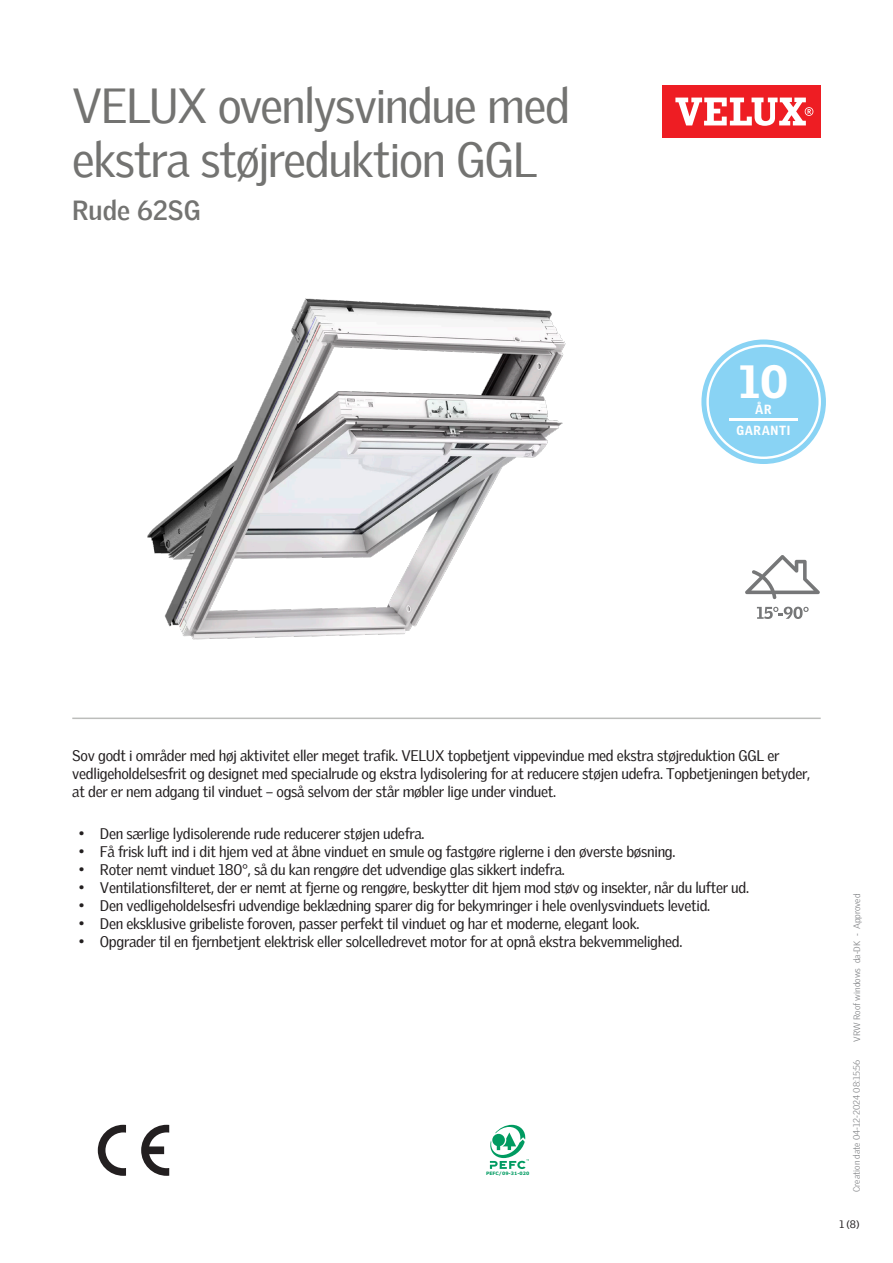
<style>
.page{position:relative;width:893px;height:1263px;background:#fff}
.page>*{position:absolute;margin:0;border:0;box-sizing:border-box;transform-origin:0 0}
.Headline{font:48px/54px "Velux Gothic";letter-spacing:-.03em;color:#737371}
.t1{font:900 45.3px "Velux Gothic";color:#fff}
.t2{font:700 27px "Velux Gothic";color:#737371}
.Body_Regular{font:15px/18px "Velux Gothic";letter-spacing:-.02em;color:#231f20}
.t3{font:900 12.9px "Velux Gothic";letter-spacing:.05em;color:#fff;scale:.93 1}
.t4{font:10.5px "Velux Gothic";color:#231f20}
.t5{font:300 9px "Velux Gothic";color:#7c7e81}
.t6{font:700 4.65px "Verdana";color:#009b61}
</style>
<div class="page">
<div style="left:662px;top:85px;width:159px;height:53px;background:#ee1d23"></div>
<svg style="left:675px;top:98px;width:138px;height:28px"></svg>
<hr style="left:72px;top:717px;width:749px;height:2px;background:#bcbdbb">
<svg style="left:745px;top:555px;width:75px;height:44px"></svg>
<svg style="left:757px;top:607px;width:52px;height:12px"></svg>
<svg style="left:141px;top:1125px;width:28px;height:51px"></svg>
<svg style="left:98px;top:1125px;width:28px;height:51px"></svg>
<svg style="left:490px;top:1125px;width:39px;height:44px"></svg>
<svg style="left:701px;top:339px;width:125px;height:125px"></svg>
<div style="left:709px;top:347px;width:109px;height:110px;background:#89d3f4;border-radius:50%"></div>
<hr style="left:729px;top:419px;width:69px;height:2px;background:#fff">
<img style="left:147px;top:298px;width:419px;height:342px">
<p class="Headline" style="left:72px;top:74px;width:499px">VELUX ovenlysvindue med ekstra støjreduktion GGL</p>
<p class="t2" style="left:72px;top:190px;width:130px">Rude 62SG</p>
<p class="t1" style="left:739px;top:353px;width:50px">10</p>
<p class="t3" style="left:736px;top:422px;width:60px">GARANTI</p>
<p class="t3" style="left:755px;top:401px;width:19px">ÅR</p>
<p class="Body_Regular" style="left:72px;top:745px;width:739px">Sov godt i områder med høj aktivitet eller meget trafik. VELUX topbetjent vippevindue med ekstra støjreduktion GGL er vedligeholdelsesfrit og designet med specialrude og ekstra lydisolering for at reducere støjen udefra. Topbetjeningen betyder, at der er nem adgang til vinduet – også selvom der står møbler lige under vinduet.</p>
<p class="Body_Regular" style="left:79px;top:823px;width:347px">• Den særlige lydisolerende rude reducerer støjen udefra.</p>
<p class="Body_Regular" style="left:79px;top:841px;width:598px">• Få frisk luft ind i dit hjem ved at åbne vinduet en smule og fastgøre riglerne i den øverste bøsning.</p>
<p class="Body_Regular" style="left:79px;top:859px;width:488px">• Roter nemt vinduet 180°, så du kan rengøre det udvendige glas sikkert indefra.</p>
<p class="Body_Regular" style="left:79px;top:877px;width:672px">• Ventilationsfilteret, der er nemt at fjerne og rengøre, beskytter dit hjem mod støv og insekter, når du lufter ud.</p>
<p class="Body_Regular" style="left:79px;top:895px;width:633px">• Den vedligeholdelsesfri udvendige beklædning sparer dig for bekymringer i hele ovenlysvinduets levetid.</p>
<p class="Body_Regular" style="left:79px;top:913px;width:562px">• Den eksklusive gribeliste foroven, passer perfekt til vinduet og har et moderne, elegant look.</p>
<p class="Body_Regular" style="left:79px;top:931px;width:605px">• Opgrader til en fjernbetjent elektrisk eller solcelledrevet motor for at opnå ekstra bekvemmelighed.</p>
<p class="t6" style="left:486px;top:1170px;width:45px">PEFC/09-31-020</p>
<p class="t5" style="left:850px;top:1042px;width:150px;rotate:-90deg">VRW Roof windows da-DK - Approved</p>
<p class="t5" style="left:850px;top:1192px;width:134px;rotate:-90deg">Creation date 04-12-2024 08:15:56</p>
<p class="t4" style="left:839px;top:1216px;width:22px">1 (8)</p>
</div>
